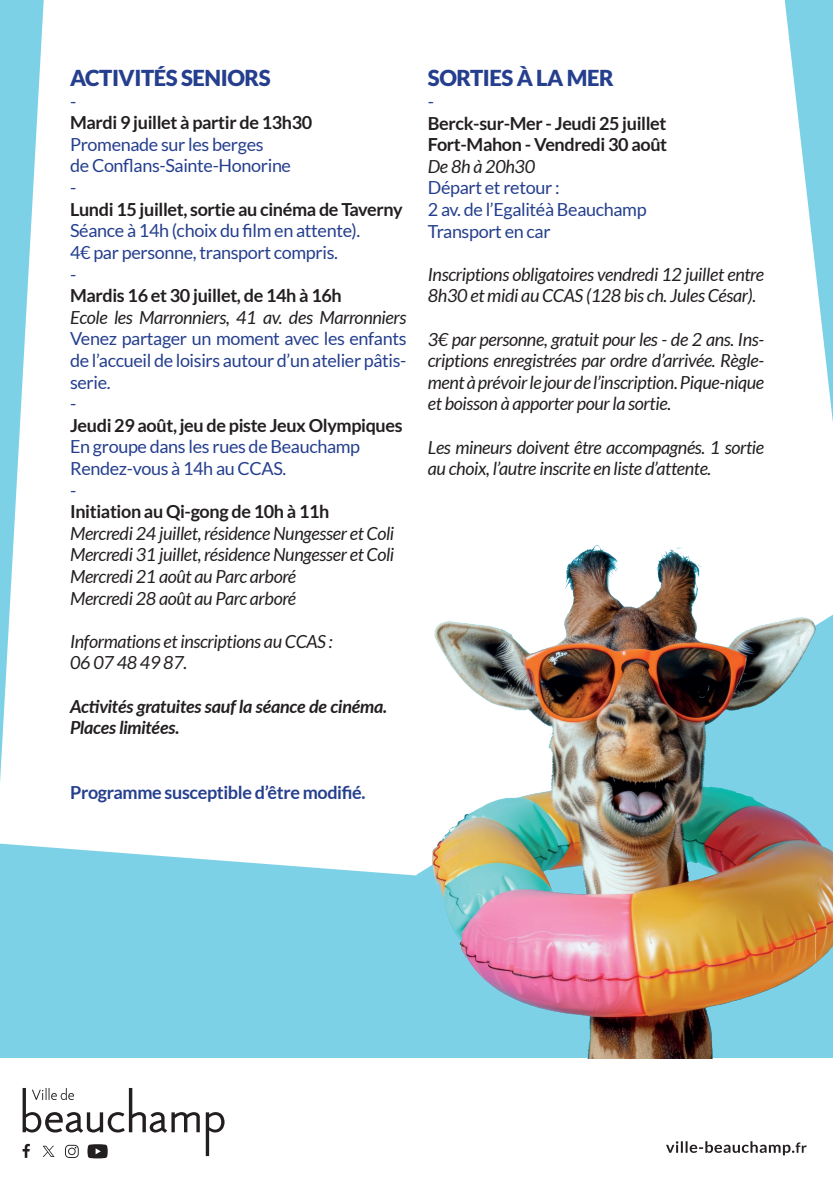
<style>
.page{position:relative;width:833px;height:1184px;background:#fff}
.page>*{position:absolute;margin:0;border:0;box-sizing:border-box;transform-origin:0 0}
.t1{font:900 22px "Lato";letter-spacing:-.02em;color:#253f8e}
.t2{font:italic 18px/21.6px "Lato";letter-spacing:-.02em;color:#231f20}
.t3{font:18px/21.6px "Lato";letter-spacing:-.02em;color:#253f8e}
.t4{font:700 18px/21.6px "Lato";letter-spacing:-.02em;color:#231f20}
.t5{font:italic 700 18px/21.6px "Lato";letter-spacing:-.02em;color:#231f20}
.t6{font:700 18px "Lato";letter-spacing:-.02em;color:#253f8e}
</style>
<div class="page">
<div style="left:0;top:0;width:832px;height:1184px;background:#7dd1e7"></div>
<div style="left:0;top:0;width:832px;height:868px;background:#fff"></div>
<div style="left:0;top:1058px;width:832px;height:126px;background:#fff"></div>
<svg style="left:206px;top:1112px;width:18px;height:44px"></svg>
<svg style="left:23px;top:1088px;width:177px;height:45px"></svg>
<svg style="left:666px;top:1141px;width:140px;height:14px"></svg>
<img style="left:313px;top:535px;width:519px;height:523px">
<svg style="left:43px;top:1146px;width:12px;height:11px"></svg>
<svg style="left:23px;top:1144px;width:7px;height:14px"></svg>
<svg style="left:65px;top:1145px;width:14px;height:13px"></svg>
<svg style="left:87px;top:1144px;width:21px;height:14px"></svg>
<p class="t1" style="left:70px;top:65px;width:202px">ACTIVITÉS SENIORS</p>
<p class="t3" style="left:70px;top:90px;width:8px">-</p>
<p class="t4" style="left:70px;top:112px;width:244px">Mardi 9 juillet à partir de 13h30</p>
<p class="t3" style="left:70px;top:133px;width:222px">Promenade sur les berges<br>de Conflans-Sainte-Honorine -</p>
<p class="t4" style="left:70px;top:198px;width:334px">Lundi 15 juillet, sortie au cinéma de Taverny</p>
<p class="t3" style="left:70px;top:220px;width:292px">Séance à 14h (choix du film en attente).<br>4€ par personne, transport compris.<br>-</p>
<p class="t4" style="left:70px;top:284px;width:273px">Mardis 16 et 30 juillet, de 14h à 16h</p>
<p class="t2" style="left:70px;top:307px;width:338px">Ecole les Marronniers, 41 av. des Marronniers</p>
<p class="t3" style="left:70px;top:328px;width:338px">Venez partager un moment avec les enfants de l’accueil de loisirs autour d’un atelier pâtis&shy;serie.<br>-</p>
<p class="t4" style="left:70px;top:414px;width:334px">Jeudi 29 août, jeu de piste Jeux Olympiques</p>
<p class="t3" style="left:70px;top:436px;width:291px">En groupe dans les rues de Beauchamp<br>Rendez-vous à 14h au CCAS.<br>-</p>
<p class="t4" style="left:70px;top:500px;width:261px">Initiation au Qi-gong de 10h à 11h</p>
<p class="t2" style="left:70px;top:523px;width:325px">Mercredi 24 juillet, résidence Nungesser et Coli Mercredi 31 juillet, résidence Nungesser et Coli Mercredi 21 août au Parc arboré<br>Mercredi 28 août au Parc arboré</p>
<p class="t2" style="left:70px;top:631px;width:264px">Informations et inscriptions au CCAS :<br>06 07 48 49 87.</p>
<p class="t5" style="left:70px;top:694px;width:319px">Activités gratuites sauf la séance de cinéma.<br>Places limitées.</p>
<p class="t6" style="left:70px;top:782px;width:297px">Programme susceptible d’être modifié.</p>
<p class="t1" style="left:428px;top:65px;width:187px">SORTIES À LA MER</p>
<p class="t3" style="left:428px;top:91px;width:8px">-</p>
<p class="t4" style="left:428px;top:112px;width:241px">Berck-sur-Mer - Jeudi 25 juillet<br>Fort-Mahon - Vendredi 30 août</p>
<p class="t2" style="left:428px;top:156px;width:109px">De 8h à 20h30</p>
<p class="t3" style="left:428px;top:177px;width:220px">Départ et retour :<br>2 av. de l’Egalitéà Beauchamp<br>Transport en car</p>
<p class="t2" style="left:428px;top:264px;width:338px">Inscriptions obligatoires vendredi 12 juillet entre<br>8h30 et midi au CCAS (128 bis ch. Jules César).</p>
<p class="t2" style="left:428px;top:329px;width:338px;text-align:justify">3€ par personne, gratuit pour les - de 2 ans. Ins&shy;criptions enregistrées par ordre d’arrivée. Règle&shy;ment à prévoir le jour de l’inscription. Pique-nique et boisson à apporter pour la sortie.</p>
<p class="t2" style="left:428px;top:437px;width:338px">Les mineurs doivent être accompagnés. 1 sortie au choix, l’autre inscrite en liste d’attente.</p>
</div>
